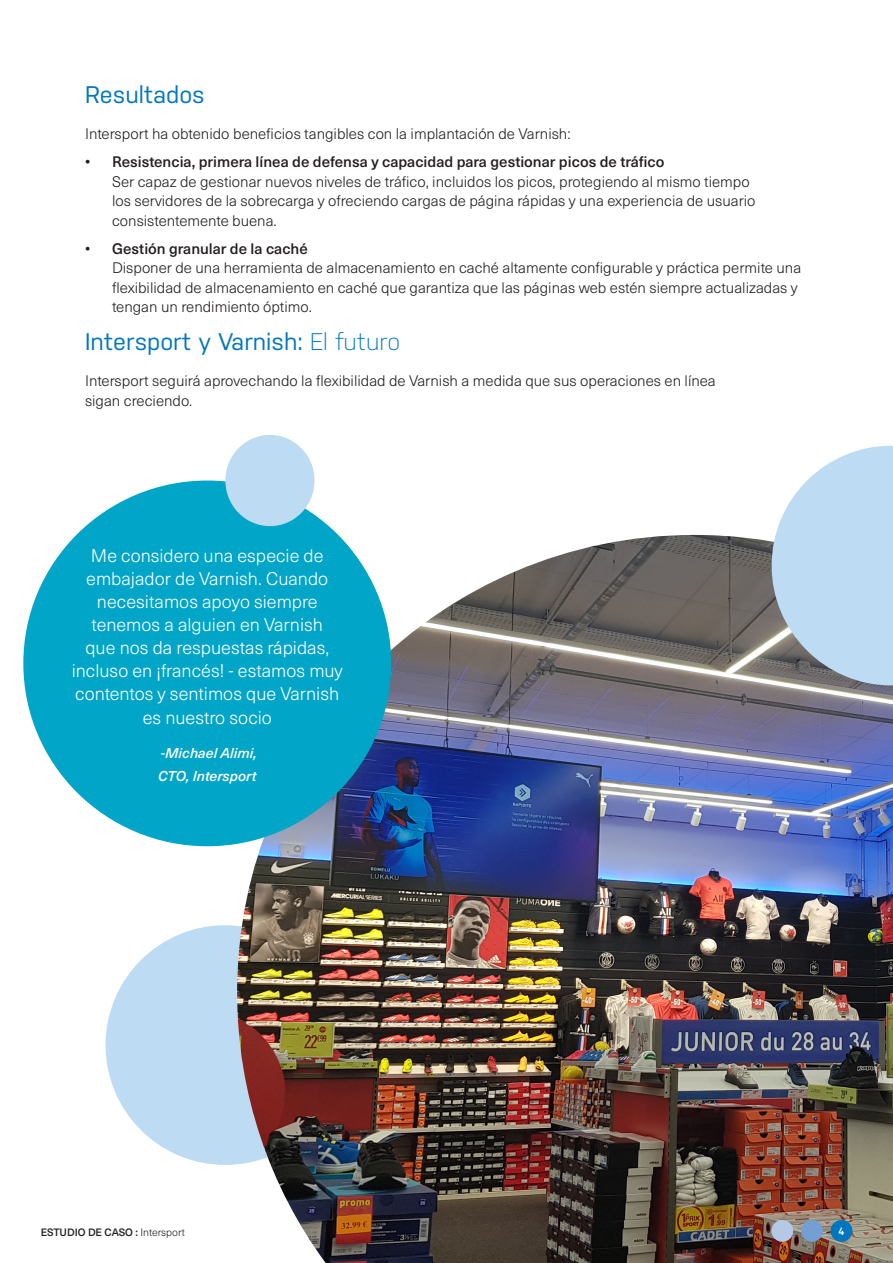
<style>
.page{position:relative;width:893px;height:1263px;background:#fff}
.page>*{position:absolute;margin:0;border:0;box-sizing:border-box;transform-origin:0 0}
.Headlines{font:24px "Nudista";color:#0076be}
.Quote_1{font:300 18px/23.1px "Neue Haas Unica W1 G";color:#fff;text-align:center}
.Body_copy{font:300 15px/19.5px "Neue Haas Unica W1 G";color:#231f20}
.Quote_2{font:italic 500 14.1px/23.1px "Neue Haas Unica W1 G";color:#fff}
.Body_copy-2{font:500 10.5px "Neue Haas Unica W1 G";letter-spacing:-.005em;color:#231f20}
.t1{font:600 10.5px "Nudista";color:#fff}
.s1{font-weight:500}
.s2{font-weight:300}
</style>
<div class="page">
<svg style="left:105px;top:925px;width:132px;height:240px;fill:#bddbf3"></svg>
<img style="left:237px;top:535px;width:656px;height:728px">
<div style="left:831px;top:1220px;width:21px;height:21px;background:#0076be;border-radius:50%"></div>
<div style="left:801px;top:1220px;width:22px;height:21px;background:#739fd3;border-radius:50%"></div>
<div style="left:772px;top:1220px;width:21px;height:21px;background:#b5c8e6;border-radius:50%"></div>
<div style="left:23px;top:480px;width:368px;height:366px;background:#00a5c8;border-radius:50%"></div>
<svg style="left:221px;top:435px;width:98px;height:92px"></svg>
<svg style="left:761px;top:445px;width:132px;height:251px;background:#bacede"></svg>
<p class="Headlines" style="left:85px;top:81px;width:121px">Resultados</p>
<p class="Body_copy" style="left:85px;top:124px;width:487px">Intersport ha obtenido beneficios tangibles con la implantación de Varnish:</p>
<p class="Body_copy" style="left:112px;top:152px;width:645px;text-indent:-27px"><span class="s1">• Resistencia, primera línea de defensa y capacidad para gestionar picos de tráfico<br></span>Ser capaz de gestionar nuevos niveles de tráfico, incluidos los picos, protegiendo al mismo tiempo los servidores de la sobrecarga y ofreciendo cargas de página rápidas y una experiencia de usuario consistentemente buena.</p>
<p class="Body_copy" style="left:112px;top:238px;width:691px;text-indent:-27px"><span class="s1">• Gestión granular de la caché<br></span>Disponer de una herramienta de almacenamiento en caché altamente configurable y práctica permite una flexibilidad de almacenamiento en caché que garantiza que las páginas web estén siempre actualizadas y tengan un rendimiento óptimo.</p>
<p class="Headlines" style="left:85px;top:327px;width:317px">Intersport y Varnish: <span class="s2">El futuro</span></p>
<p class="Body_copy" style="left:85px;top:370px;width:632px">Intersport seguirá aprovechando la flexibilidad de Varnish a medida que sus operaciones en línea sigan creciendo.</p>
<p class="Quote_1" style="left:72px;top:543px;width:273px">Me considero una especie de embajador de Varnish. Cuando necesitamos apoyo siempre tenemos a alguien en Varnish<br>que nos da respuestas rápidas, incluso en ¡francés! - estamos muy contentos y sentimos que Varnish es nuestro socio</p>
<p class="Quote_2" style="left:158px;top:740px;width:100px">-Michael Alimi,<br>CTO, Intersport</p>
<p class="Body_copy-2" style="left:41px;top:1225px;width:146px">ESTUDIO DE CASO : <span class="s2">Intersport</span></p>
<p class="t1" style="left:838px;top:1225px;width:8px">4</p>
</div>
